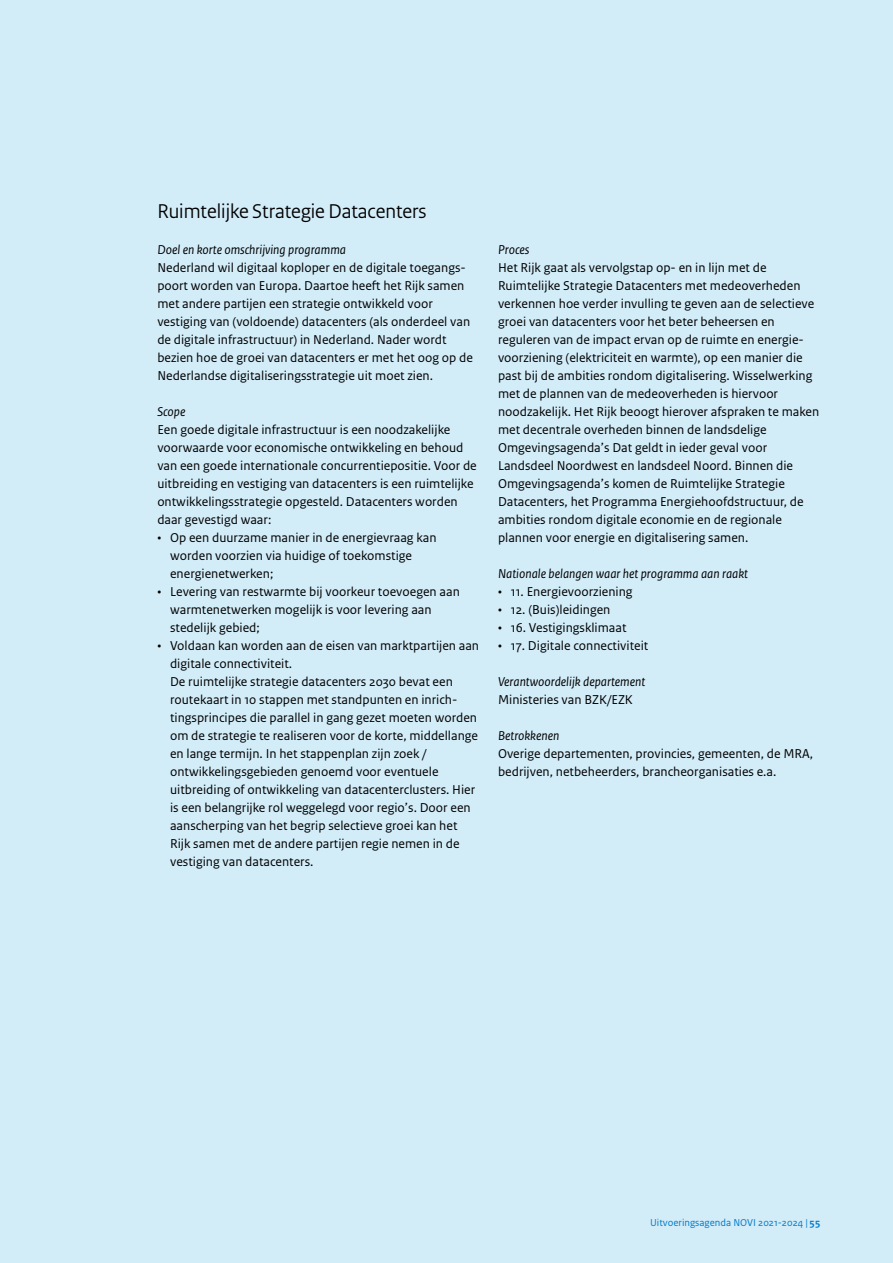
<style>
.page{position:relative;width:893px;height:1263px;background:#d2ecf8}
.page>*{position:absolute;margin:0;border:0;box-sizing:border-box;transform-origin:0 0}
._21_RO_Kader_Kop_Zwa{font:21px "Rijksoverheid Sans Heading";color:#000}
._24_RO_Kader_Broodte{font:13.5px/18px "Rijksoverheid Sans Text";color:#000}
._26_RO_Kader_Opsommi{font:13.5px/18px "Rijksoverheid Sans Text";color:#000}
._23_RO_Kader_Subkop{font:italic 13.5px "Rijksoverheid Sans Text";color:#000}
._24_RO_Kader_Broodte-2{font:italic 13.5px "Rijksoverheid Sans Text";color:#000}
.t1{font:10.5px "Rijksoverheid Sans Text";color:#007ccb}
.s1{font-weight:700}
</style>
<div class="page">
<p class="_21_RO_Kader_Kop_Zwa" style="left:157px;top:199px;width:271px">Ruimtelijke Strategie Datacenters</p>
<p class="_23_RO_Kader_Subkop" style="left:157px;top:242px;width:190px">Doel en korte omschrijving programma</p>
<p class="_24_RO_Kader_Broodte" style="left:157px;top:259px;width:317px">Nederland wil digitaal koploper en de digitale toegangs&shy;poort worden van Europa. Daartoe heeft het Rijk samen met andere partijen een strategie ontwikkeld voor vestiging van (voldoende) datacenters (als onderdeel van de digitale infrastructuur) in Nederland. Nader wordt bezien hoe de groei van datacenters er met het oog op de Nederlandse digitaliseringsstrategie uit moet zien.</p>
<p class="_23_RO_Kader_Subkop" style="left:157px;top:404px;width:30px">Scope</p>
<p class="_24_RO_Kader_Broodte" style="left:157px;top:421px;width:321px">Een goede digitale infrastructuur is een noodzakelijke voorwaarde voor economische ontwikkeling en behoud van een goede internationale concurrentiepositie. Voor de uitbreiding en vestiging van datacenters is een ruimtelijke ontwikkelingsstrategie opgesteld. Datacenters worden daar gevestigd waar:</p>
<p class="_26_RO_Kader_Opsommi" style="left:170px;top:529px;width:268px;text-indent:-13px">• Op een duurzame manier in de energievraag kan worden voorzien via huidige of toekomstige energienetwerken;</p>
<p class="_26_RO_Kader_Opsommi" style="left:170px;top:583px;width:291px;text-indent:-13px">• Levering van restwarmte bij voorkeur toevoegen aan warmtenetwerken mogelijk is voor levering aan stedelijk gebied;</p>
<p class="_26_RO_Kader_Opsommi" style="left:170px;top:637px;width:311px;text-indent:-13px">• Voldaan kan worden aan de eisen van marktpartijen aan digitale connectiviteit.</p>
<p class="_26_RO_Kader_Opsommi" style="left:170px;top:673px;width:309px">De ruimtelijke strategie datacenters 2030 bevat een routekaart in 10 stappen met standpunten en inrich&shy;tingsprincipes die parallel in gang gezet moeten worden om de strategie te realiseren voor de korte, middellange en lange termijn. In het stappenplan zijn zoek / ontwikkelingsgebieden genoemd voor eventuele uitbreiding of ontwikkeling van datacenterclusters. Hier is een belangrijke rol weggelegd voor regio’s. Door een aanscherping van het begrip selectieve groei kan het Rijk samen met de andere partijen regie nemen in de vestiging van datacenters.</p>
<p class="_23_RO_Kader_Subkop" style="left:498px;top:242px;width:33px">Proces</p>
<p class="_24_RO_Kader_Broodte" style="left:498px;top:259px;width:323px">Het Rijk gaat als vervolgstap op- en in lijn met de Ruimtelijke Strategie Datacenters met medeoverheden verkennen hoe verder invulling te geven aan de selectieve groei van datacenters voor het beter beheersen en reguleren van de impact ervan op de ruimte en energie&shy;voorziening (elektriciteit en warmte), op een manier die past bij de ambities rondom digitalisering. Wisselwerking met de plannen van de medeoverheden is hiervoor noodzakelijk. Het Rijk beoogt hierover afspraken te maken met decentrale overheden binnen de landsdelige Omgevingsagenda’s Dat geldt in ieder geval voor Landsdeel Noordwest en landsdeel Noord. Binnen die Omgevingsagenda’s komen de Ruimtelijke Strategie Datacenters, het Programma Energiehoofdstructuur, de ambities rondom digitale economie en de regionale plannen voor energie en digitalisering samen.</p>
<p class="_24_RO_Kader_Broodte-2" style="left:498px;top:566px;width:252px">Nationale belangen waar het programma aan raakt</p>
<p class="_24_RO_Kader_Broodte" style="left:498px;top:583px;width:136px">• 11. Energievoorziening</p>
<p class="_24_RO_Kader_Broodte" style="left:498px;top:601px;width:114px">• 12. (Buis)leidingen</p>
<p class="_24_RO_Kader_Broodte" style="left:498px;top:619px;width:130px">• 16. Vestigingsklimaat</p>
<p class="_24_RO_Kader_Broodte" style="left:498px;top:637px;width:152px">• 17. Digitale connectiviteit</p>
<p class="_23_RO_Kader_Subkop" style="left:498px;top:674px;width:149px">Verantwoordelijk departement</p>
<p class="_24_RO_Kader_Broodte" style="left:498px;top:691px;width:136px">Ministeries van BZK/EZK</p>
<p class="_23_RO_Kader_Subkop" style="left:498px;top:728px;width:63px">Betrokkenen</p>
<p class="_24_RO_Kader_Broodte" style="left:498px;top:745px;width:317px">Overige departementen, provincies, gemeenten, de MRA, bedrijven, netbeheerders, brancheorganisaties e.a.</p>
<p class="t1" style="left:650px;top:1216px;width:172px">Uitvoeringsagenda NOVI 2021-2024 | <span class="s1">55</span></p>
</div>
